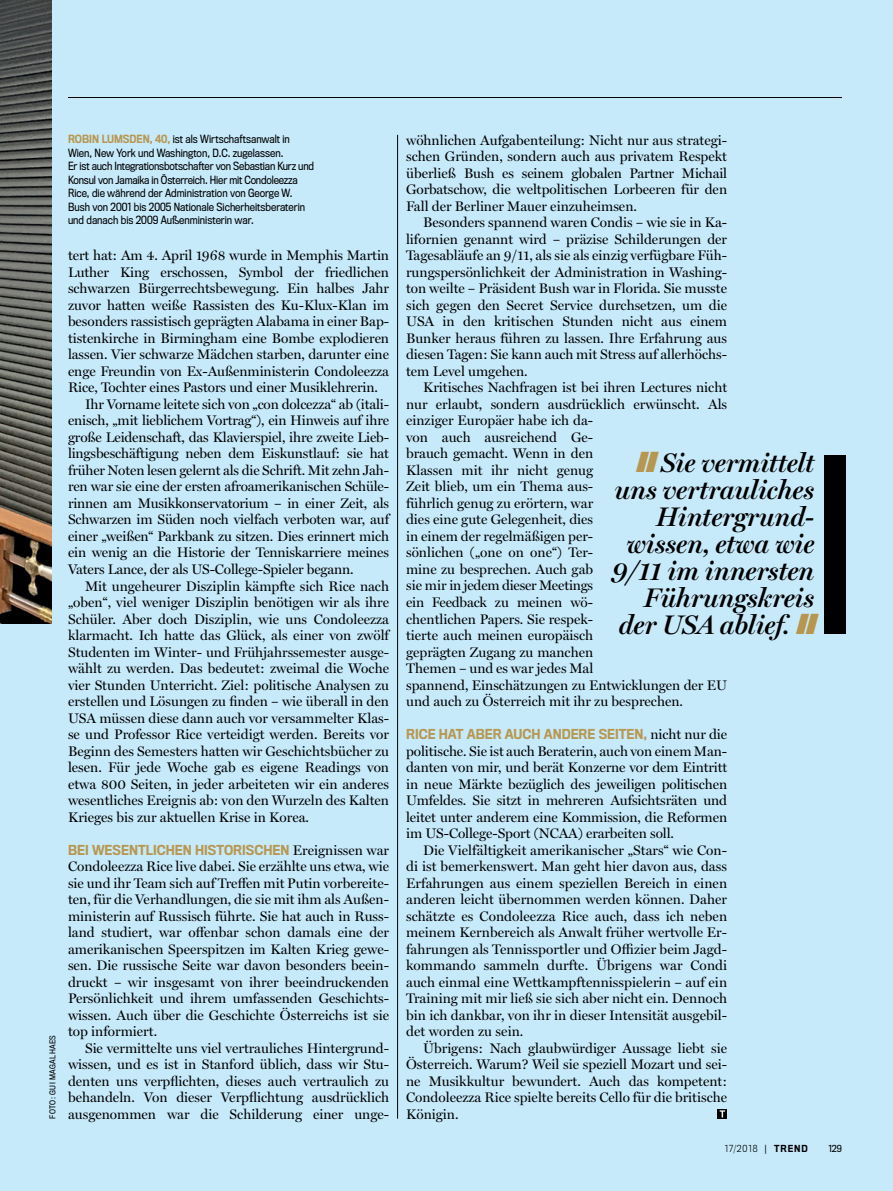
<style>
.page{position:relative;width:893px;height:1191px;background:#c7eafb}
.page>*{position:absolute;margin:0;border:0;box-sizing:border-box;transform-origin:0 0}
.t1{font:italic 600 27px "Miller Display";letter-spacing:-.005em;color:#000}
.t2{font:13.95px/16.5px "Miller Display";color:#000;text-align:justify}
.t3{font:500 12.75px "Titling Gothic FB Narrow";color:#b79750}
.t4{font:10.5px/13.5px "Titling Gothic FB Narrow";color:#000;scale:.95 1}
.t5{font:300 9px "Titling Gothic FB Narrow";letter-spacing:.1em;color:#000}
.t6{font:9px "Titling Gothic FB Narrow";color:#000}
.t7{font:7.5px "Titling Gothic FB Narrow";letter-spacing:.05em;color:#000}
.s1{font-weight:500;color:#b79750}
.s2{font-family:"Miller Display";font-weight:400;font-size:13.95px;color:#000}
.s3{font-family:"Titling Gothic FB Narrow";font-weight:900;font-size:25.5px;color:#b79750}
.s4{font-weight:400}
.s5{font-weight:500}
</style>
<div class="page">
<img style="left:0;top:0;width:51px;height:623px">
<hr style="left:397px;top:135px;width:1px;height:983px;background:#000">
<div style="left:825px;top:455px;width:21px;height:179px;background:#000"></div>
<div style="left:718px;top:1109px;width:9px;height:9px;background:#000"></div>
<svg style="left:720px;top:1110px;width:5px;height:7px"></svg>
<hr style="left:68px;top:97px;width:774px;height:1px;background:#000">
<p class="t7" style="left:48px;top:1118px;width:85px;rotate:-90deg">FOTO: GUI MAGALHAES</p>
<p class="t4" style="left:68px;top:133px;width:260px"><span class="s1">ROBIN LUMSDEN, 40,</span> ist als Wirtschaftsanwalt in Wien, New York und Washington, D.C. zugelassen.<br>Er ist auch Integrationsbotschafter von Sebastian Kurz und Konsul von Jamaika in Österreich. Hier mit Condoleezza Rice, die während der Administration von George W.<br>Bush von 2001 bis 2005 Nationale Sicherheitsberaterin und danach bis 2009 Außenministerin war.</p>
<p class="t2" style="left:68px;top:248px;width:323px">tert hat: Am 4. April 1968 wurde in Memphis Martin</p>
<p class="t2" style="left:68px;top:264px;width:323px">Luther King erschossen, Symbol der friedlichen</p>
<p class="t2" style="left:68px;top:281px;width:323px">schwarzen Bürgerrechtsbewegung. Ein halbes Jahr</p>
<p class="t2" style="left:68px;top:297px;width:323px">zuvor hatten weiße Rassisten des Ku-Klux-Klan im</p>
<p class="t2" style="left:68px;top:314px;width:323px">besonders rassistisch geprägten Alabama in einer Bap-</p>
<p class="t2" style="left:68px;top:330px;width:323px">tistenkirche in Birmingham eine Bombe explodieren</p>
<p class="t2" style="left:68px;top:347px;width:323px">lassen. Vier schwarze Mädchen starben, darunter eine</p>
<p class="t2" style="left:68px;top:363px;width:323px">enge Freundin von Ex-Außenministerin Condoleezza</p>
<p class="t2" style="left:68px;top:380px;width:311px">Rice, Tochter eines Pastors und einer Musiklehrerin.</p>
<p class="t2" style="left:85px;top:396px;width:306px">Ihr Vorname leitete sich von „con dolcezza“ ab (itali-</p>
<p class="t2" style="left:68px;top:413px;width:323px">enisch, „mit lieblichem Vortrag“), ein Hinweis auf ihre</p>
<p class="t2" style="left:68px;top:429px;width:323px">große Leidenschaft, das Klavierspiel, ihre zweite Lieb-</p>
<p class="t2" style="left:68px;top:446px;width:323px">lingsbeschäftigung neben dem Eiskunstlauf: sie hat</p>
<p class="t2" style="left:68px;top:462px;width:323px">früher Noten lesen gelernt als die Schrift. Mit zehn Jah-</p>
<p class="t2" style="left:68px;top:479px;width:323px">ren war sie eine der ersten afroamerikanischen Schüle-</p>
<p class="t2" style="left:68px;top:495px;width:323px">rinnen am Musikkonservatorium – in einer Zeit, als</p>
<p class="t2" style="left:68px;top:512px;width:323px">Schwarzen im Süden noch vielfach verboten war, auf</p>
<p class="t2" style="left:68px;top:528px;width:323px">einer „weißen“ Parkbank zu sitzen. Dies erinnert mich</p>
<p class="t2" style="left:68px;top:545px;width:323px">ein wenig an die Historie der Tenniskarriere meines</p>
<p class="t2" style="left:68px;top:561px;width:287px">Vaters Lance, der als US-College-Spieler begann.</p>
<p class="t2" style="left:85px;top:578px;width:306px">Mit ungeheurer Disziplin kämpfte sich Rice nach</p>
<p class="t2" style="left:68px;top:594px;width:323px">„oben“, viel weniger Disziplin benötigen wir als ihre</p>
<p class="t2" style="left:68px;top:611px;width:323px">Schüler. Aber doch Disziplin, wie uns Condoleezza</p>
<p class="t2" style="left:68px;top:627px;width:322px">klarmacht. Ich hatte das Glück, als einer von zwölf</p>
<p class="t2" style="left:68px;top:644px;width:323px">Studenten im Winter- und Frühjahrssemester ausge-</p>
<p class="t2" style="left:68px;top:660px;width:322px">wählt zu werden. Das bedeutet: zweimal die Woche</p>
<p class="t2" style="left:68px;top:677px;width:323px">vier Stunden Unterricht. Ziel: politische Analysen zu</p>
<p class="t2" style="left:68px;top:693px;width:322px">erstellen und Lösungen zu finden – wie überall in den</p>
<p class="t2" style="left:68px;top:710px;width:323px">USA müssen diese dann auch vor versammelter Klas-</p>
<p class="t2" style="left:68px;top:726px;width:323px">se und Professor Rice verteidigt werden. Bereits vor</p>
<p class="t2" style="left:68px;top:743px;width:323px">Beginn des Semesters hatten wir Geschichtsbücher zu</p>
<p class="t2" style="left:68px;top:759px;width:323px">lesen. Für jede Woche gab es eigene Readings von</p>
<p class="t2" style="left:68px;top:776px;width:323px">etwa 800 Seiten, in jeder arbeiteten wir ein anderes</p>
<p class="t2" style="left:68px;top:792px;width:323px">wesentliches Ereignis ab: von den Wurzeln des Kalten</p>
<p class="t2" style="left:68px;top:809px;width:243px">Krieges bis zur aktuellen Krise in Korea.</p>
<p class="t3" style="left:68px;top:842px;width:323px">BEI WESENTLICHEN HISTORISCHEN <span class="s2">Ereignissen war</span></p>
<p class="t2" style="left:68px;top:858px;width:323px">Condoleezza Rice live dabei. Sie erzählte uns etwa, wie sie und ihr Team sich auf Treffen mit Putin vorbereite&shy;ten, für die Verhandlungen, die sie mit ihm als Außen&shy;ministerin auf Russisch führte. Sie hat auch in Russ&shy;land studiert, war offenbar schon damals eine der amerikanischen Speerspitzen im Kalten Krieg gewe&shy;sen. Die russische Seite war davon besonders beein&shy;druckt – wir insgesamt von ihrer beeindruckenden Persönlichkeit und ihrem umfassenden Geschichts&shy;wissen. Auch über die Geschichte Österreichs ist sie top informiert.</p>
<p class="t2" style="left:68px;top:1040px;width:323px;text-indent:17px">Sie vermittelte uns viel vertrauliches Hintergrund&shy;wissen, und es ist in Stanford üblich, dass wir Stu&shy;denten uns verpflichten, dieses auch vertraulich zu behandeln. Von dieser Verpflichtung ausdrücklich ausgenommen war die Schilderung einer unge-</p>
<p class="t2" style="left:406px;top:132px;width:323px">wöhnlichen Aufgabenteilung: Nicht nur aus strategi&shy;schen Gründen, sondern auch aus privatem Respekt überließ Bush es seinem globalen Partner Michail Gorbatschow, die weltpolitischen Lorbeeren für den Fall der Berliner Mauer einzuheimsen.</p>
<p class="t2" style="left:406px;top:215px;width:323px;text-indent:17px">Besonders spannend waren Condis – wie sie in Ka&shy;lifornien genannt wird – präzise Schilderungen der Tagesabläufe an 9/11, als sie als einzig verfügbare Füh&shy;rungspersönlichkeit der Administration in Washing&shy;ton weilte – Präsident Bush war in Florida. Sie musste sich gegen den Secret Service durchsetzen, um die USA in den kritischen Stunden nicht aus einem Bunker heraus führen zu lassen. Ihre Erfahrung aus diesen Tagen: Sie kann auch mit Stress auf allerhöchs&shy;tem Level umgehen.</p>
<p class="t2" style="left:406px;top:380px;width:323px;text-align:left;text-indent:17px">Kritisches Nachfragen ist bei ihren Lectures nicht nur erlaubt, sondern ausdrücklich erwünscht. Als einziger Europäer habe ich da-<br>von auch ausreichend Ge-<br>brauch gemacht. Wenn in den<br>Klassen mit ihr nicht genug<br>Zeit blieb, um ein Thema aus-<br>führlich genug zu erörtern, war<br>dies eine gute Gelegenheit, dies<br>in einem der regelmäßigen per-<br>sönlichen („one on one“) Ter-<br>mine zu besprechen. Auch gab<br>sie mir in jedem dieser Meetings<br>ein Feedback zu meinen wö-<br>chentlichen Papers. Sie respek-<br>tierte auch meinen europäisch<br>geprägten Zugang zu manchen<br>Themen – und es war jedes Mal<br>spannend, Einschätzungen zu Entwicklungen der EU und auch zu Österreich mit ihr zu besprechen.</p>
<p class="t3" style="left:406px;top:727px;width:323px">RICE HAT ABER AUCH ANDERE SEITEN, <span class="s2">nicht nur die</span></p>
<p class="t2" style="left:406px;top:743px;width:323px">politische. Sie ist auch Beraterin, auch von einem Man&shy;danten von mir, und berät Konzerne vor dem Eintritt in neue Märkte bezüglich des jeweiligen politischen Umfeldes. Sie sitzt in mehreren Aufsichtsräten und leitet unter anderem eine Kommission, die Reformen im US-College-Sport (NCAA) erarbeiten soll.</p>
<p class="t2" style="left:406px;top:842px;width:323px;text-indent:17px">Die Vielfältigkeit amerikanischer „Stars“ wie Con&shy;di ist bemerkenswert. Man geht hier davon aus, dass Erfahrungen aus einem speziellen Bereich in einen anderen leicht übernommen werden können. Daher schätzte es Condoleezza Rice auch, dass ich neben meinem Kernbereich als Anwalt früher wertvolle Er&shy;fahrungen als Tennissportler und Offizier beim Jagd&shy;kommando sammeln durfte. Übrigens war Condi auch einmal eine Wettkampftennisspielerin – auf ein Training mit mir ließ sie sich aber nicht ein. Dennoch bin ich dankbar, von ihr in dieser Intensität ausgebil&shy;det worden zu sein.</p>
<p class="t2" style="left:406px;top:1040px;width:323px;text-indent:17px">Übrigens: Nach glaubwürdiger Aussage liebt sie Österreich. Warum? Weil sie speziell Mozart und sei&shy;ne Musikkultur bewundert. Auch das kompetent:<br>Condoleezza Rice spielte bereits Cello für die britische Königin.</p>
<h1 class="t1" style="left:635px;top:447px;width:181px"><span class="s3">II</span>Sie vermittelt</h1>
<h1 class="t1" style="left:614px;top:474px;width:201px">uns vertrauliches</h1>
<h1 class="t1" style="left:656px;top:501px;width:159px">Hintergrund-</h1>
<h1 class="t1" style="left:626px;top:528px;width:189px">wissen, etwa wie</h1>
<h1 class="t1" style="left:612px;top:555px;width:204px">9/11 im innersten</h1>
<h1 class="t1" style="left:644px;top:582px;width:172px">Führungskreis</h1>
<h1 class="t1" style="left:619px;top:609px;width:205px">der USA ablief. <span class="s3">II</span></h1>
<p class="t5" style="left:725px;top:1143px;width:84px">17/2018 <span class="s4">|</span> <span class="s5">TREND</span></p>
<p class="t6" style="left:828px;top:1143px;width:15px">129</p>
</div>
